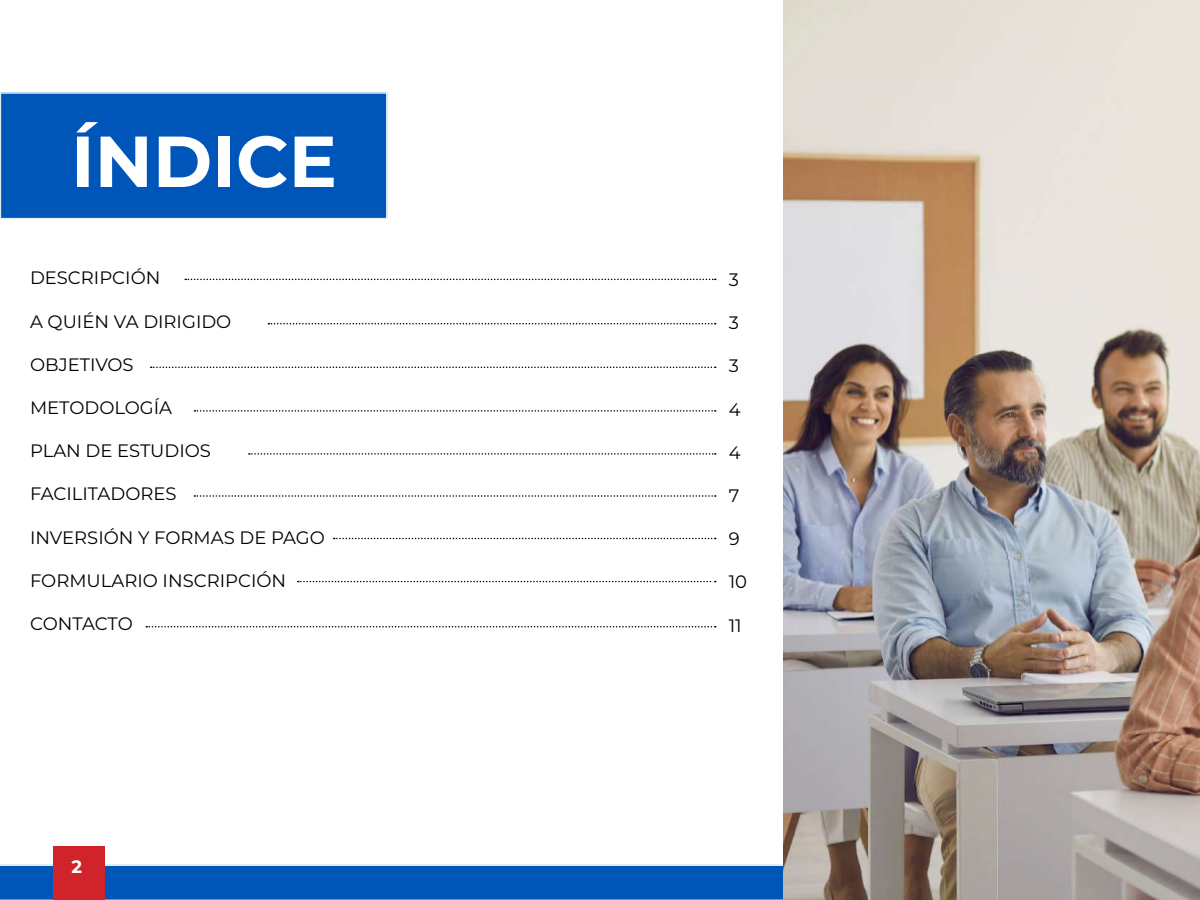
<style>
.page{position:relative;width:1200px;height:900px;background:#fff}
.page>*{position:absolute;margin:0;border:0;box-sizing:border-box;transform-origin:0 0}
.t1{font:700 72px "Montserrat";color:#fff}
.t2{font:18px "Montserrat";color:#000}
.t3{font:700 18px "Montserrat";color:#fff}
</style>
<div class="page">
<div style="left:0;top:865px;width:783px;height:35px;background:#0056b8"></div>
<div style="left:53px;top:847px;width:51px;height:53px;background:#d1232a"></div>
<img style="left:783px;top:1px;width:417px;height:899px">
<div style="left:0;top:92px;width:388px;height:127px;background:#0056b8"></div>
<svg style="left:185px;top:279px;width:531px;height:1px"></svg>
<svg style="left:194px;top:410px;width:522px;height:2px"></svg>
<svg style="left:268px;top:323px;width:448px;height:1px"></svg>
<svg style="left:151px;top:367px;width:565px;height:1px"></svg>
<svg style="left:249px;top:453px;width:467px;height:2px"></svg>
<svg style="left:194px;top:495px;width:522px;height:2px"></svg>
<svg style="left:334px;top:538px;width:382px;height:1px"></svg>
<svg style="left:298px;top:581px;width:418px;height:1px"></svg>
<svg style="left:146px;top:626px;width:570px;height:1px"></svg>
<h1 class="t1" style="left:71px;top:110px;width:267px">ÍNDICE</h1>
<p class="t2" style="left:30px;top:266px;width:132px">DESCRIPCIÓN</p>
<p class="t2" style="left:30px;top:309px;width:203px">A QUIÉN VA DIRIGIDO</p>
<p class="t2" style="left:30px;top:352px;width:105px">OBJETIVOS</p>
<p class="t2" style="left:30px;top:395px;width:144px">METODOLOGÍA</p>
<p class="t2" style="left:30px;top:438px;width:183px">PLAN DE ESTUDIOS</p>
<p class="t2" style="left:30px;top:482px;width:148px">FACILITADORES</p>
<p class="t2" style="left:30px;top:525px;width:296px">INVERSIÓN Y FORMAS DE PAGO</p>
<p class="t2" style="left:30px;top:568px;width:258px">FORMULARIO INSCRIPCIÓN</p>
<p class="t2" style="left:30px;top:611px;width:104px">CONTACTO</p>
<p class="t3" style="left:72px;top:854px;width:12px">2</p>
<p class="t2" style="left:729px;top:267px;width:12px">3</p>
<p class="t2" style="left:729px;top:310px;width:12px">3</p>
<p class="t2" style="left:729px;top:354px;width:12px">3</p>
<p class="t2" style="left:729px;top:397px;width:13px">4</p>
<p class="t2" style="left:729px;top:440px;width:13px">4</p>
<p class="t2" style="left:729px;top:483px;width:12px">7</p>
<p class="t2" style="left:729px;top:526px;width:12px">9</p>
<p class="t2" style="left:729px;top:570px;width:20px">10</p>
<p class="t2" style="left:729px;top:613px;width:14px">11</p>
</div>
